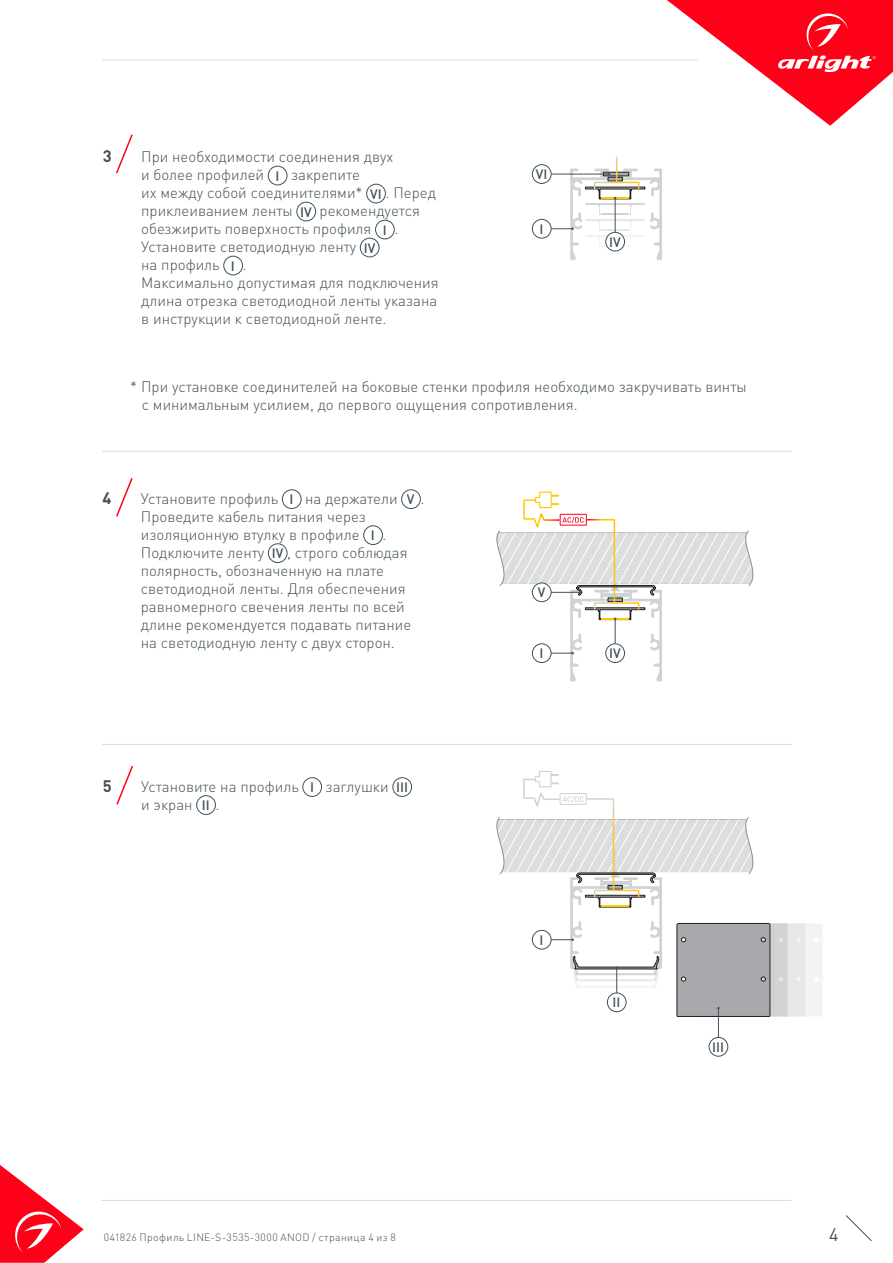
<style>
.page{position:relative;width:893px;height:1263px;background:#fff}
.page>*{position:absolute;margin:0;border:0;box-sizing:border-box;transform-origin:0 0}
.t1{font:18px "DIN Pro";color:#425159}
.t2{font:700 16.5px "DIN Pro";color:#425159}
.t3{font:300 15px/18px "DIN Pro";color:#425159}
.t4{font:500 13.5px "DIN Pro";color:#425159}
.t5{font:300 10.5px "DIN Pro";letter-spacing:.04em;color:#425159}
</style>
<div class="page">
<svg style="left:0;top:1165px;width:84px;height:98px"></svg>
<svg style="left:845px;top:1215px;width:27px;height:26px"></svg>
<svg style="left:667px;top:0;width:226px;height:126px"></svg>
<hr style="left:102px;top:60px;width:595px;height:1px;background:#dcdddf">
<hr style="left:102px;top:1200px;width:689px;height:1px;background:#dcdddf">
<hr style="left:102px;top:451px;width:690px;height:1px;background:#dcdddf">
<hr style="left:102px;top:744px;width:690px;height:1px;background:#dcdddf">
<div style="left:282px;top:490px;width:19px;height:19px;border:1px solid #425159;border-radius:50%"></div>
<div style="left:401px;top:490px;width:20px;height:19px;border:1px solid #425159;border-radius:50%"></div>
<div style="left:363px;top:526px;width:20px;height:19px;border:1px solid #425159;border-radius:50%"></div>
<div style="left:268px;top:544px;width:19px;height:19px;border:1px solid #425159;border-radius:50%"></div>
<svg style="left:116px;top:478px;width:17px;height:39px"></svg>
<svg style="left:116px;top:134px;width:17px;height:40px"></svg>
<div style="left:268px;top:166px;width:19px;height:19px;border:1px solid #425159;border-radius:50%"></div>
<div style="left:366px;top:184px;width:20px;height:19px;border:1px solid #425159;border-radius:50%"></div>
<div style="left:297px;top:202px;width:19px;height:19px;border:1px solid #425159;border-radius:50%"></div>
<div style="left:375px;top:220px;width:19px;height:19px;border:1px solid #425159;border-radius:50%"></div>
<div style="left:360px;top:238px;width:19px;height:19px;border:1px solid #425159;border-radius:50%"></div>
<div style="left:224px;top:256px;width:19px;height:19px;border:1px solid #425159;border-radius:50%"></div>
<div style="left:303px;top:777px;width:19px;height:20px;border:1px solid #425159;border-radius:50%"></div>
<div style="left:393px;top:777px;width:19px;height:20px;border:1px solid #425159;border-radius:50%"></div>
<div style="left:196px;top:795px;width:20px;height:20px;border:1px solid #425159;border-radius:50%"></div>
<svg style="left:116px;top:765px;width:17px;height:40px"></svg>
<div style="left:709px;top:1037px;width:19px;height:19px;border:1px solid #425159;border-radius:50%"></div>
<div style="left:532px;top:219px;width:19px;height:19px;border:1px solid #425159;border-radius:50%"></div>
<div style="left:532px;top:164px;width:19px;height:20px;border:1px solid #425159;border-radius:50%"></div>
<svg style="left:551px;top:157px;width:111px;height:103px"></svg>
<svg style="left:496px;top:491px;width:258px;height:191px"></svg>
<svg style="left:496px;top:771px;width:327px;height:266px"></svg>
<p class="t2" style="left:103px;top:145px;width:10px">3</p>
<p class="t3" style="left:141px;top:147px;width:254px">При необходимости соединения двух и более профилей</p>
<p class="t4" style="left:275px;top:167px;width:5px">I</p>
<p class="t3" style="left:141px;top:165px;width:223px;text-align:right">закрепите<br>их между собой соединителями*</p>
<p class="t4" style="left:370px;top:185px;width:13px">VI</p>
<p class="t3" style="left:386px;top:183px;width:52px">. Перед</p>
<p class="t3" style="left:141px;top:201px;width:153px">приклеиванием ленты</p>
<p class="t4" style="left:300px;top:203px;width:13px">IV</p>
<p class="t3" style="left:141px;top:201px;width:280px;text-indent:178px">рекомендуется обезжирить поверхность профиля</p>
<p class="t4" style="left:383px;top:221px;width:5px">I</p>
<p class="t3" style="left:394px;top:219px;width:5px">.</p>
<p class="t3" style="left:141px;top:237px;width:217px">Установите светодиодную ленту</p>
<p class="t4" style="left:364px;top:239px;width:13px">IV</p>
<p class="t3" style="left:141px;top:255px;width:80px">на профиль</p>
<p class="t4" style="left:231px;top:257px;width:5px">I</p>
<p class="t3" style="left:141px;top:255px;width:299px;text-indent:101px">.<br>Максимально допустимая для подключения длина отрезка светодиодной ленты указана в инструкции к светодиодной ленте.</p>
<p class="t4" style="left:536px;top:165px;width:13px">VI</p>
<p class="t4" style="left:540px;top:220px;width:5px">I</p>
<p class="t4" style="left:609px;top:233px;width:13px">IV</p>
<p class="t3" style="left:130px;top:377px;width:618px">* При установке соединителей на боковые стенки профиля необходимо закручивать винты</p>
<p class="t3" style="left:142px;top:395px;width:437px">с минимальным усилием, до первого ощущения сопротивления.</p>
<p class="t2" style="left:103px;top:486px;width:10px">4</p>
<p class="t3" style="left:141px;top:489px;width:139px">Установите профиль</p>
<p class="t4" style="left:290px;top:490px;width:5px">I</p>
<p class="t3" style="left:305px;top:489px;width:94px">на держатели</p>
<p class="t4" style="left:407px;top:490px;width:9px">V</p>
<p class="t3" style="left:421px;top:489px;width:5px">.</p>
<p class="t3" style="left:141px;top:507px;width:226px">Проведите кабель питания через изоляционную втулку в профиле</p>
<p class="t4" style="left:371px;top:526px;width:5px">I</p>
<p class="t3" style="left:383px;top:525px;width:5px">.</p>
<p class="t3" style="left:141px;top:543px;width:272px;text-indent:146px">, строго соблюдая полярность, обозначенную на плате светодиодной ленты. Для обеспечения равномерного свечения ленты по всей длине рекомендуется подавать питание на светодиодную ленту с двух сторон.</p>
<p class="t3" style="left:141px;top:543px;width:125px">Подключите ленту</p>
<p class="t4" style="left:272px;top:544px;width:13px">IV</p>
<p class="t2" style="left:103px;top:774px;width:10px">5</p>
<p class="t3" style="left:141px;top:776px;width:159px">Установите на профиль</p>
<p class="t4" style="left:310px;top:778px;width:5px">I</p>
<p class="t3" style="left:326px;top:776px;width:65px">заглушки</p>
<p class="t4" style="left:396px;top:778px;width:13px">III</p>
<p class="t3" style="left:141px;top:794px;width:53px">и экран</p>
<p class="t4" style="left:202px;top:796px;width:9px">II</p>
<p class="t3" style="left:216px;top:794px;width:5px">.</p>
<p class="t4" style="left:538px;top:583px;width:9px">V</p>
<p class="t4" style="left:540px;top:644px;width:5px">I</p>
<p class="t4" style="left:609px;top:644px;width:13px">IV</p>
<p class="t4" style="left:540px;top:931px;width:5px">I</p>
<p class="t4" style="left:613px;top:993px;width:9px">II</p>
<p class="t4" style="left:712px;top:1038px;width:13px">III</p>
<p class="t5" style="left:104px;top:1230px;width:294px">041826 Профиль LINE-S-3535-3000 ANOD / страница 4 из 8</p>
<p class="t1" style="left:829px;top:1222px;width:11px">4</p>
</div>
